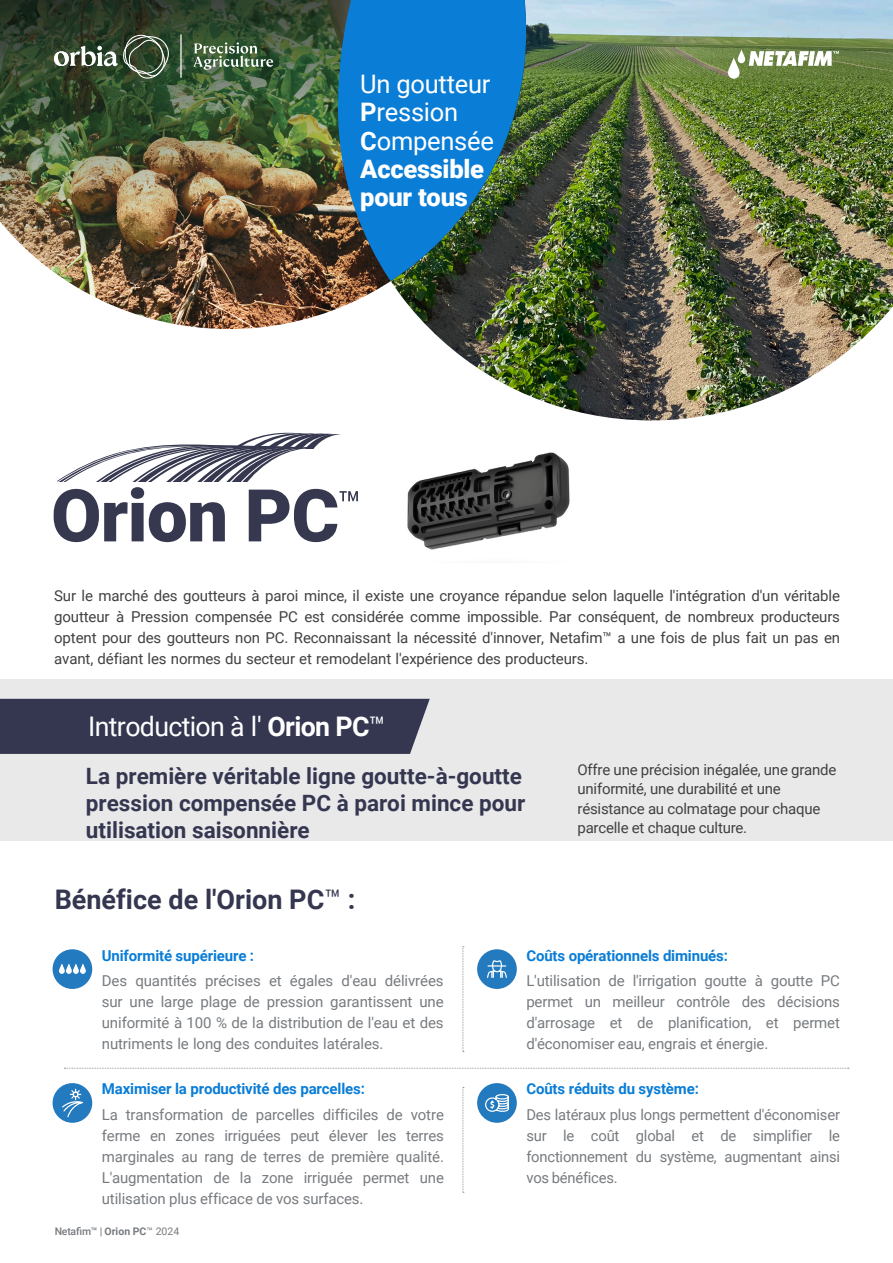
<style>
.page{position:relative;width:893px;height:1263px;background:#fff}
.page>*{position:absolute;margin:0;border:0;box-sizing:border-box;transform-origin:0 0}
.Product_Group{font:27px "Roboto";letter-spacing:-.025em;color:#fff}
.headline_main_features{font:700 27px "Roboto";color:#353750}
.regular_in_Benefits{font:25.5px/28.2px "Roboto";letter-spacing:-.01em;color:#fff}
.t1{font:700 22.5px/27px "Roboto";color:#353750}
.regular_in_Benefits-2{font:15px/21px "Roboto";letter-spacing:-.01em;color:#777b7f}
.regular_in_Benefits-3{font:15px/21px "Roboto";letter-spacing:-.015em;color:#414042;text-align:justify}
.regular_in_Benefits-4{font:700 15px "Roboto";letter-spacing:-.01em;color:#0a7dd6}
.t2{font:500 10.5px "Roboto";letter-spacing:-.02em;color:#777b7f}
.s1{font-weight:700}
.s2{font-weight:900}
.s3{font-weight:400}
.s4{font-weight:700;color:#0a7dd6}
</style>
<div class="page">
<img style="left:407px;top:452px;width:163px;height:98px">
<svg style="left:54px;top:432px;width:304px;height:110px"></svg>
<div style="left:0;top:679px;width:893px;height:162px;background:#e9e9ea"></div>
<img style="left:430px;top:0;width:463px;height:420px">
<img style="left:0;top:0;width:526px;height:329px">
<svg style="left:338px;top:0;width:188px;height:281px;background:#186fab"></svg>
<svg style="left:64px;top:1068px;width:785px;height:1px"></svg>
<svg style="left:463px;top:1087px;width:1px;height:106px"></svg>
<svg style="left:463px;top:946px;width:1px;height:106px"></svg>
<div style="left:0;top:699px;width:430px;height:55px;background:#353750"></div>
<div style="left:477px;top:1083px;width:40px;height:40px;background:#237abf;border-radius:50%"></div>
<svg style="left:485px;top:1094px;width:24px;height:18px"></svg>
<div style="left:477px;top:949px;width:40px;height:40px;background:#237abf;border-radius:50%"></div>
<svg style="left:487px;top:960px;width:20px;height:18px"></svg>
<div style="left:53px;top:1083px;width:39px;height:40px;background:#237abf;border-radius:50%"></div>
<svg style="left:62px;top:1088px;width:21px;height:30px"></svg>
<div style="left:53px;top:949px;width:39px;height:40px;background:#237abf;border-radius:50%"></div>
<svg style="left:59px;top:963px;width:27px;height:11px"></svg>
<svg style="left:728px;top:50px;width:111px;height:29px"></svg>
<svg style="left:194px;top:42px;width:79px;height:28px;background:#637d60"></svg>
<hr style="left:180px;top:34px;width:2px;height:44px;background:#fff">
<svg style="left:54px;top:35px;width:115px;height:44px;background:#50604b"></svg>
<p class="regular_in_Benefits" style="left:360px;top:69px;width:135px">Un goutteur<br><span class="s1">P</span>ression<br><span class="s1">C</span>ompensée<br><span class="s2">Accessible pour tous</span></p>
<p class="regular_in_Benefits-3" style="left:54px;top:585px;width:787px">Sur le marché des goutteurs à paroi mince, il existe une croyance répandue selon laquelle 'l intégration 'd un véritable goutteur à Pression compensée PC est considérée comme impossible. Par conséquent, de nombreux producteurs optent pour des goutteurs non PC. Reconnaissant la nécessité 'd innover, Netafim™ a une fois de plus fait un pas en avant, défiant les normes du secteur et remodelant 'l expérience des producteurs.</p>
<p class="Product_Group" style="left:88px;top:707px;width:299px">Introduction 'là <span class="s1">Orion PC</span>TM</p>
<p class="t1" style="left:86px;top:761px;width:441px">La première véritable ligne goutte -à- goutte pression compensée PC à paroi mince pour utilisation saisonnière</p>
<p class="regular_in_Benefits-3" style="left:577px;top:759px;width:260px;line-height:19.5px;text-align:left">Offre une précision inégalée, une grande uniformité, une durabilité et une résistance au colmatage pour chaque parcelle et chaque culture.</p>
<p class="headline_main_features" style="left:55px;top:880px;width:302px">Bénéfice de 'l Orion PC<span class="s3">TM</span> :</p>
<p class="regular_in_Benefits-4" style="left:102px;top:945px;width:154px">Uniformité supérieure :</p>
<p class="regular_in_Benefits-2" style="left:102px;top:969px;width:27px">Des</p>
<p class="regular_in_Benefits-2" style="left:135px;top:969px;width:63px">quantités</p>
<p class="regular_in_Benefits-2" style="left:205px;top:969px;width:57px">précises</p>
<p class="regular_in_Benefits-2" style="left:269px;top:969px;width:14px">et</p>
<p class="regular_in_Benefits-2" style="left:290px;top:969px;width:45px">égales</p>
<p class="regular_in_Benefits-2" style="left:342px;top:969px;width:37px">'d eau</p>
<p class="regular_in_Benefits-2" style="left:385px;top:969px;width:60px">délivrées</p>
<p class="regular_in_Benefits-2" style="left:161px;top:990px;width:34px">large</p>
<p class="regular_in_Benefits-2" style="left:200px;top:990px;width:38px">plage</p>
<p class="regular_in_Benefits-2" style="left:244px;top:990px;width:18px">de</p>
<p class="regular_in_Benefits-2" style="left:267px;top:990px;width:58px">pression</p>
<p class="regular_in_Benefits-2" style="left:330px;top:990px;width:84px">garantissent</p>
<p class="regular_in_Benefits-2" style="left:102px;top:990px;width:343px">sur<br>uniformité à 100 % de la distribution de 'l eau et des nutriments le long des conduites latérales.</p>
<p class="regular_in_Benefits-2" style="left:130px;top:990px;width:26px">une</p>
<p class="regular_in_Benefits-2" style="left:419px;top:990px;width:26px">une</p>
<p class="regular_in_Benefits-4" style="left:102px;top:1078px;width:265px">Maximiser la productivité des parcelles:</p>
<p class="regular_in_Benefits-2" style="left:102px;top:1103px;width:18px">La</p>
<p class="regular_in_Benefits-2" style="left:126px;top:1103px;width:99px">transformation</p>
<p class="regular_in_Benefits-2" style="left:232px;top:1103px;width:18px">de</p>
<p class="regular_in_Benefits-2" style="left:256px;top:1103px;width:61px">parcelles</p>
<p class="regular_in_Benefits-2" style="left:323px;top:1103px;width:57px">difficiles</p>
<p class="regular_in_Benefits-2" style="left:387px;top:1103px;width:18px">de</p>
<p class="regular_in_Benefits-2" style="left:411px;top:1103px;width:35px">votre</p>
<p class="regular_in_Benefits-2" style="left:102px;top:1124px;width:40px">ferme</p>
<p class="regular_in_Benefits-2" style="left:102px;top:1145px;width:344px">marginales au rang de terres de première qualité.</p>
<p class="regular_in_Benefits-2" style="left:420px;top:1166px;width:26px">une</p>
<p class="regular_in_Benefits-2" style="left:224px;top:1124px;width:58px">irriguées</p>
<p class="regular_in_Benefits-2" style="left:329px;top:1124px;width:41px">élever</p>
<p class="regular_in_Benefits-2" style="left:377px;top:1124px;width:21px">les</p>
<p class="regular_in_Benefits-2" style="left:290px;top:1124px;width:31px">peut</p>
<p class="regular_in_Benefits-2" style="left:406px;top:1124px;width:39px">terres</p>
<p class="regular_in_Benefits-2" style="left:150px;top:1124px;width:18px">en</p>
<p class="regular_in_Benefits-2" style="left:176px;top:1124px;width:41px">zones</p>
<p class="regular_in_Benefits-2" style="left:102px;top:1166px;width:263px">'L augmentation<br>utilisation plus efficace de vos surfaces.</p>
<p class="regular_in_Benefits-2" style="left:213px;top:1166px;width:18px">de</p>
<p class="regular_in_Benefits-2" style="left:240px;top:1166px;width:13px">la</p>
<p class="regular_in_Benefits-2" style="left:304px;top:1166px;width:50px">irriguée</p>
<p class="regular_in_Benefits-2" style="left:363px;top:1166px;width:48px">permet</p>
<p class="regular_in_Benefits-2" style="left:262px;top:1166px;width:33px">zone</p>
<p class="t2" style="left:55px;top:1224px;width:126px">Netafim™ | <span class="s1">Orion PC</span><span class="s3">TM 2024</span></p>
<p class="regular_in_Benefits-4" style="left:526px;top:945px;width:203px">Coûts opérationnels diminués:</p>
<p class="regular_in_Benefits-2" style="left:526px;top:969px;width:76px">'L utilisation</p>
<p class="regular_in_Benefits-2" style="left:609px;top:969px;width:18px">de</p>
<p class="regular_in_Benefits-2" style="left:633px;top:969px;width:65px">'l irrigation</p>
<p class="regular_in_Benefits-2" style="left:705px;top:969px;width:44px">goutte</p>
<p class="regular_in_Benefits-2" style="left:755px;top:969px;width:10px">à</p>
<p class="regular_in_Benefits-2" style="left:771px;top:969px;width:44px">goutte</p>
<p class="regular_in_Benefits-2" style="left:821px;top:969px;width:21px">PC</p>
<p class="regular_in_Benefits-2" style="left:526px;top:990px;width:48px">permet</p>
<p class="regular_in_Benefits-2" style="left:585px;top:990px;width:18px">un</p>
<p class="regular_in_Benefits-2" style="left:613px;top:990px;width:54px">meilleur</p>
<p class="regular_in_Benefits-2" style="left:676px;top:990px;width:55px">contrôle</p>
<p class="regular_in_Benefits-2" style="left:742px;top:990px;width:25px">des</p>
<p class="regular_in_Benefits-2" style="left:777px;top:990px;width:64px">décisions</p>
<p class="regular_in_Benefits-2" style="left:668px;top:1011px;width:85px">planification,</p>
<p class="regular_in_Benefits-2" style="left:526px;top:1011px;width:243px">'d arrosage<br>'d économiser eau, engrais et énergie.</p>
<p class="regular_in_Benefits-2" style="left:637px;top:1011px;width:18px">de</p>
<p class="regular_in_Benefits-2" style="left:610px;top:1011px;width:14px">et</p>
<p class="regular_in_Benefits-2" style="left:766px;top:1011px;width:14px">et</p>
<p class="regular_in_Benefits-2" style="left:793px;top:1011px;width:48px">permet</p>
<p class="regular_in_Benefits-2" style="left:526px;top:1076px;width:315px;line-height:25.2px"><span class="s4">Coûts réduits du système:<br></span>Des latéraux plus longs permettent 'd économiser</p>
<p class="regular_in_Benefits-2" style="left:829px;top:1124px;width:13px">le</p>
<p class="regular_in_Benefits-2" style="left:753px;top:1124px;width:61px">simplifier</p>
<p class="regular_in_Benefits-2" style="left:563px;top:1124px;width:13px">le</p>
<p class="regular_in_Benefits-2" style="left:591px;top:1124px;width:30px">coût</p>
<p class="regular_in_Benefits-2" style="left:636px;top:1124px;width:41px">global</p>
<p class="regular_in_Benefits-2" style="left:720px;top:1124px;width:17px">de</p>
<p class="regular_in_Benefits-2" style="left:692px;top:1124px;width:14px">et</p>
<p class="regular_in_Benefits-2" style="left:526px;top:1124px;width:22px">sur</p>
<p class="regular_in_Benefits-2" style="left:526px;top:1145px;width:103px">fonctionnement vos bénéfices.</p>
<p class="regular_in_Benefits-2" style="left:636px;top:1145px;width:18px">du</p>
<p class="regular_in_Benefits-2" style="left:660px;top:1145px;width:59px">système,</p>
<p class="regular_in_Benefits-2" style="left:725px;top:1145px;width:79px">augmentant</p>
<p class="regular_in_Benefits-2" style="left:810px;top:1145px;width:32px">ainsi</p>
</div>
